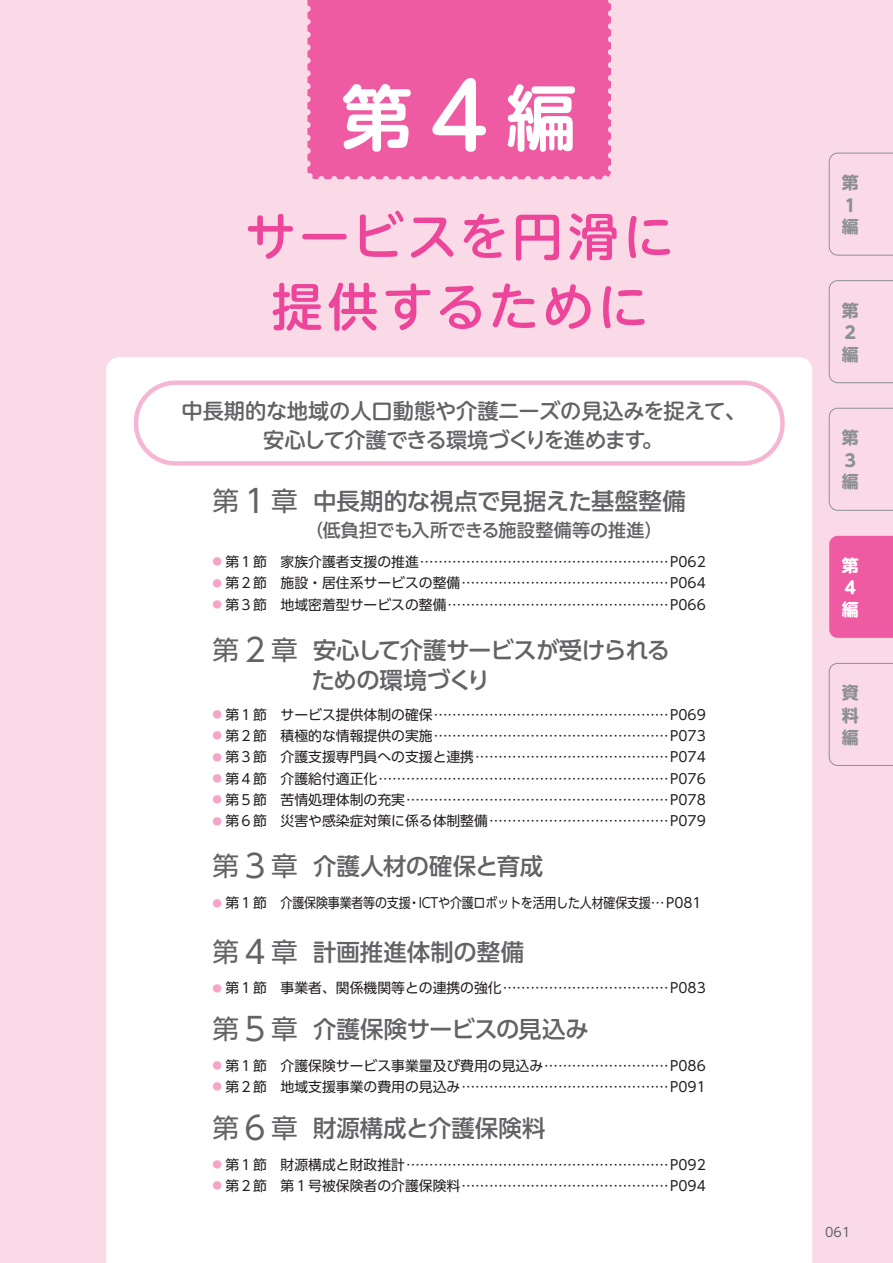
<style>
.page{position:relative;width:893px;height:1263px;background:#fadae7}
.page>*{position:absolute;margin:0;border:0;box-sizing:border-box;transform-origin:0 0}
.t1{font:700 71.25px "UD Shin M Go Pro De";color:#fff}
.t2{font:500 51px/70.2px "UD Shin M Go Pro";letter-spacing:.065em;color:#ed4599;text-align:center}
.t3{font:500 23.4px "UD Shin Go Pro";letter-spacing:-.01em;color:#636366}
.t4{font:500 23.4px/30.9px "UD Shin Go Pro";letter-spacing:-.04em;color:#636366}
.t5{font:500 21.3px/29.7px "UD Shin M Go Pro";letter-spacing:-.02em;color:#636366;text-align:center}
.t6{font:500 18px "UD Shin Go Pro";letter-spacing:-.005em;color:#636366}
.t7{font:700 16.95px/22px "UD Shin M Go Pro";color:#8e9093}
.t8{font:700 16.95px/22px "UD Shin M Go Pro";color:#fff}
.t9{font:13.8px "UD Shin Go Pro";color:#231f20}
.t10{font:13.8px "UD Shin Go Pro";letter-spacing:-.02em;color:#231f20}
.t11{font:12.75px "UD Shin Go Pro";color:#636366}
.s1{font-family:"UD Shin M Go Pro";font-weight:500;font-size:89.25px}
.s2{font-weight:400;font-size:26.55px}
.s3{font-weight:400;font-size:31.95px}
.s4{font-size:9.6px;color:#f5a5c9}
</style>
<div class="page">
<div style="left:106px;top:357px;width:706px;height:906px;background:#fff"></div>
<div style="left:307px;top:0;width:304px;height:180px;background:#ef5ba2"></div>
<svg style="left:828px;top:152px;width:65px;height:104px"></svg>
<svg style="left:828px;top:280px;width:65px;height:104px"></svg>
<svg style="left:828px;top:407px;width:65px;height:104px"></svg>
<div style="left:829px;top:536px;width:64px;height:102px;background:#ef5ba2"></div>
<svg style="left:828px;top:662px;width:65px;height:104px"></svg>
<div style="left:134px;top:380px;width:651px;height:86px;border:4px solid #f6b6d3;border-radius:39px"></div>
<h1 class="t1" style="left:341px;top:60px;width:237px">第<span class="s1">４</span>編</h1>
<h2 class="t2" style="left:245px;top:199px;width:430px">サービスを円滑に提供するために</h2>
<h3 class="t5" style="left:181px;top:395px;width:566px">中長期的な地域の人口動態や介護ニーズの見込みを捉えて、安心して介護できる環境づくりを進めます。</h3>
<h3 class="t3" style="left:213px;top:482px;width:475px"><span class="s2">第</span><span class="s3">１</span><span class="s2">章</span> 中長期的な視点で見据えた基盤整備</h3>
<h3 class="t6" style="left:305px;top:515px;width:359px">（低負担でも入所できる施設整備等の推進）</h3>
<p class="t9" style="left:213px;top:551px;width:495px"><span class="s4">●</span> 第１節　家族介護者支援の推進………………………………………………P062</p>
<p class="t9" style="left:213px;top:572px;width:495px"><span class="s4">●</span> 第２節　施設・居住系サービスの整備………………………………………P064</p>
<p class="t9" style="left:213px;top:593px;width:495px"><span class="s4">●</span> 第３節　地域密着型サービスの整備…………………………………………P066</p>
<h3 class="t4" style="left:311px;top:634px;width:360px;text-indent:-99px"><span class="s2">第</span><span class="s3">２</span><span class="s2">章</span> 安心して介護サービスが受けられるための環境づくり</h3>
<p class="t9" style="left:213px;top:703px;width:495px"><span class="s4">●</span> 第１節　サービス提供体制の確保……………………………………………P069</p>
<p class="t9" style="left:213px;top:725px;width:495px"><span class="s4">●</span> 第２節　積極的な情報提供の実施……………………………………………P073</p>
<p class="t9" style="left:213px;top:746px;width:495px"><span class="s4">●</span> 第３節　介護支援専門員への支援と連携……………………………………P074</p>
<p class="t9" style="left:213px;top:767px;width:495px"><span class="s4">●</span> 第４節　介護給付適正化………………………………………………………P076</p>
<p class="t9" style="left:213px;top:788px;width:495px"><span class="s4">●</span> 第５節　苦情処理体制の充実…………………………………………………P078</p>
<p class="t9" style="left:213px;top:810px;width:495px"><span class="s4">●</span> 第６節　災害や感染症対策に係る体制整備…………………………………P079</p>
<h3 class="t3" style="left:213px;top:847px;width:332px"><span class="s2">第</span><span class="s3">３</span><span class="s2">章</span> 介護人材の確保と育成</h3>
<p class="t10" style="left:213px;top:892px;width:491px"><span class="s4">●</span> 第１節　介護保険事業者等の支援・ICTや介護ロボットを活用した人材確保支援…P081</p>
<h3 class="t3" style="left:213px;top:933px;width:313px"><span class="s2">第</span><span class="s3">４</span><span class="s2">章</span> 計画推進体制の整備</h3>
<p class="t9" style="left:213px;top:977px;width:495px"><span class="s4">●</span> 第１節　事業者、関係機関等との連携の強化………………………………P083</p>
<h3 class="t3" style="left:213px;top:1010px;width:378px"><span class="s2">第</span><span class="s3">５</span><span class="s2">章</span> 介護保険サービスの見込み</h3>
<p class="t9" style="left:213px;top:1054px;width:495px"><span class="s4">●</span> 第１節　介護保険サービス事業量及び費用の見込み………………………P086</p>
<p class="t9" style="left:213px;top:1075px;width:495px"><span class="s4">●</span> 第２節　地域支援事業の費用の見込み………………………………………P091</p>
<h3 class="t3" style="left:213px;top:1109px;width:334px"><span class="s2">第</span><span class="s3">６</span><span class="s2">章</span> 財源構成と介護保険料</h3>
<p class="t9" style="left:213px;top:1153px;width:495px"><span class="s4">●</span> 第１節　財源構成と財政推計…………………………………………………P092</p>
<p class="t9" style="left:213px;top:1174px;width:495px"><span class="s4">●</span> 第２節　第１号被保険者の介護保険料………………………………………P094</p>
<p class="t7" style="left:842px;top:171px;width:18px">第<br>１編</p>
<p class="t7" style="left:842px;top:298px;width:18px">第<br>２編</p>
<p class="t7" style="left:842px;top:426px;width:18px">第<br>３編</p>
<p class="t8" style="left:842px;top:553px;width:18px">第<br>４編</p>
<p class="t7" style="left:842px;top:681px;width:18px;text-align:justify">資料編</p>
<p class="t11" style="left:825px;top:1222px;width:27px">061</p>
</div>
